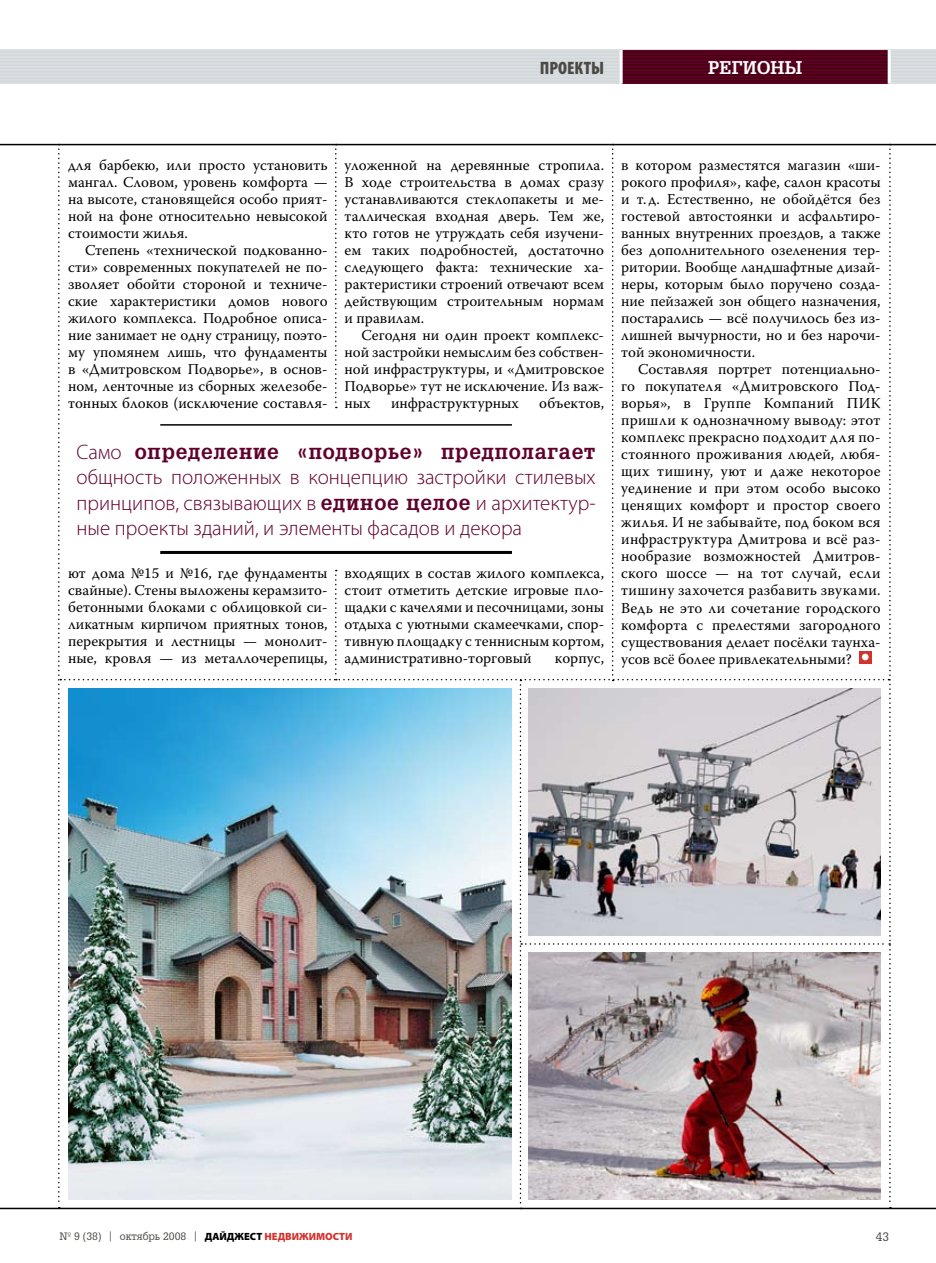
<style>
.page{position:relative;width:936px;height:1263px;background:#fff}
.page>*{position:absolute;margin:0;border:0;box-sizing:border-box;transform-origin:0 0}
.t1{font:300 21px/25.5px "Myriad Pro";color:#61002d;text-align:justify}
.t2{font:700 21px "AG Gloria";letter-spacing:.04em;color:#61002d}
.t3{font:700 18px "AG Gloria";letter-spacing:.005em;color:#fff}
.t4{font:900 condensed 18px "Myriad Pro";color:#4b4a46}
.t5{font:15px/17px "Warnock Pro";color:#000;text-align:justify}
.t6{font:12px "AG Gloria";color:#4b4a46}
.t7{font:10.5px "AG Gloria";color:#4b4a46}
.s1{font-family:"Myriad Pro";font-weight:300}
.s2{font-family:"AG Gloria";font-weight:700}
.s3{font-family:"Warnock Pro"}
.s4{font-family:"Myriad Pro";font-weight:900;color:#000}
.s5{font-family:"Myriad Pro";font-weight:900;color:#d1342f}
</style>
<div class="page">
<div style="left:0;top:50px;width:935px;height:34px;background:#dcdfe1"></div>
<hr style="left:0;top:51px;width:935px;height:2px;background:#d1d7da">
<hr style="left:0;top:55px;width:935px;height:1px;background:#d1d7da">
<hr style="left:0;top:58px;width:935px;height:1px;background:#d1d7da">
<hr style="left:0;top:61px;width:935px;height:2px;background:#d1d7da">
<hr style="left:0;top:64px;width:935px;height:2px;background:#d1d7da">
<hr style="left:0;top:68px;width:935px;height:1px;background:#d1d7da">
<hr style="left:0;top:71px;width:935px;height:1px;background:#d1d7da">
<hr style="left:0;top:74px;width:935px;height:2px;background:#d1d7da">
<hr style="left:0;top:77px;width:935px;height:2px;background:#d1d7da">
<hr style="left:0;top:81px;width:935px;height:1px;background:#d1d7da">
<div style="left:621px;top:50px;width:268px;height:34px;background:#61002d"></div>
<hr style="left:0;top:144px;width:935px;height:1px;background:#000">
<hr style="left:621px;top:51px;width:268px;height:2px;background:#430008">
<hr style="left:621px;top:55px;width:268px;height:1px;background:#430008">
<hr style="left:621px;top:58px;width:268px;height:1px;background:#430008">
<hr style="left:621px;top:61px;width:268px;height:2px;background:#430008">
<hr style="left:621px;top:64px;width:268px;height:2px;background:#430008">
<hr style="left:621px;top:68px;width:268px;height:1px;background:#430008">
<hr style="left:621px;top:71px;width:268px;height:1px;background:#430008">
<hr style="left:621px;top:74px;width:268px;height:2px;background:#430008">
<hr style="left:621px;top:77px;width:268px;height:2px;background:#430008">
<hr style="left:621px;top:81px;width:268px;height:1px;background:#430008">
<hr style="left:619px;top:50px;width:3px;height:34px;background:#fff">
<hr style="left:887px;top:50px;width:3px;height:34px;background:#fff">
<hr style="left:0;top:1208px;width:935px;height:1px;background:#000">
<img style="left:58px;top:145px;width:832px;height:1063px">
<p class="t4" style="left:539px;top:57px;width:66px">ПРОЕКТЫ</p>
<p class="t3" style="left:708px;top:57px;width:95px">РЕГИОНЫ</p>
<p class="t5" style="left:68px;top:156px;width:261px">для барбекю, или просто установить мангал. Словом, уровень комфорта — на высоте, становящейся особо прият&shy;ной на фоне относительно невысокой стоимости жилья.</p>
<p class="t5" style="left:68px;top:241px;width:261px;text-indent:17px">Степень «технической подкованно&shy;сти» современных покупателей не по&shy;зволяет обойти стороной и техниче&shy;ские характеристики домов нового жилого комплекса. Подробное описа&shy;ние занимает не одну страницу, поэто&shy;му упомянем лишь, что фундаменты в «Дмитровском Подворье», в основ&shy;ном, ленточные из сборных железобе&shy;тонных блоков (исключение составля-</p>
<p class="t5" style="left:344px;top:156px;width:261px">уложенной на деревянные стропила.<br>В ходе строительства в домах сразу устанавливаются стеклопакеты и ме&shy;таллическая входная дверь. Тем же, кто готов не утруждать себя изучени&shy;ем таких подробностей, достаточно следующего факта: технические ха&shy;рактеристики строений отвечают всем действующим строительным нормам и правилам.</p>
<p class="t5" style="left:344px;top:327px;width:261px;text-indent:17px">Сегодня ни один проект комплекс&shy;ной застройки немыслим без собствен&shy;ной инфраструктуры, и «Дмитровское Подворье» тут не исключение. Из важ&shy;ных</p>
<p class="t5" style="left:391px;top:395px;width:129px">инфраструктурных</p>
<p class="t5" style="left:539px;top:395px;width:66px">объектов,</p>
<h1 class="t2" style="left:77px;top:439px;width:520px"><span class="s1">Само</span> определение «подворье» предполагает</h1>
<h1 class="t1" style="left:77px;top:465px;width:520px">общность положенных в концепцию застройки стилевых принципов, связывающих в <span class="s2">единое целое</span> и архитектур&shy;ные проекты зданий, и элементы фасадов и декора</h1>
<p class="t5" style="left:68px;top:565px;width:261px">ют дома №15 и №16, где фундаменты свайные). Стены выложены керамзито&shy;бетонными блоками с облицовкой си&shy;ликатным кирпичом приятных тонов, перекрытия и лестницы — монолит&shy;ные, кровля — из металлочерепицы,</p>
<p class="t5" style="left:344px;top:565px;width:261px">входящих в состав жилого комплекса, стоит отметить детские игровые пло&shy;щадки с качелями и песочницами, зоны отдыха с уютными скамеечками, спор&shy;тивную площадку с теннисным кортом, административно-торговый</p>
<p class="t5" style="left:554px;top:650px;width:51px">корпус,</p>
<p class="t5" style="left:621px;top:157px;width:261px">в котором разместятся магазин «ши&shy;рокого профиля», кафе, салон красоты и т.д. Естественно, не обойдётся без гостевой автостоянки и асфальтиро&shy;ванных внутренних проездов, а также без дополнительного озеленения тер&shy;ритории. Вообще ландшафтные дизай&shy;неры, которым было поручено созда&shy;ние пейзажей зон общего назначения, постарались — всё получилось без из&shy;лишней вычурности, но и без нарочи&shy;той экономичности.</p>
<p class="t5" style="left:621px;top:361px;width:261px;text-indent:17px">Составляя портрет потенциально&shy;го покупателя «Дмитровского Под&shy;ворья», в Группе Компаний ПИК пришли к однозначному выводу: этот комплекс прекрасно подходит для по&shy;стоянного проживания людей, любя&shy;щих тишину, уют и даже некоторое уединение и при этом особо высоко ценящих комфорт и простор своего жилья. И не забывайте, под боком вся инфраструктура Дмитрова и всё раз&shy;нообразие возможностей Дмитров&shy;ского шоссе — на тот случай, если тишину захочется разбавить звуками.<br>Ведь не это ли сочетание городского комфорта с прелестями загородного существования делает посёлки таунха&shy;усов всё более привлекательными?</p>
<p class="t7" style="left:60px;top:1230px;width:294px">№ 9 (38) <span class="s3">|</span> октябрь 2008 <span class="s3">|</span> <span class="s4">ДАЙДЖЕСТ</span> <span class="s5">НЕДВИЖИМОСТИ</span></p>
<p class="t6" style="left:875px;top:1229px;width:15px">43</p>
</div>
